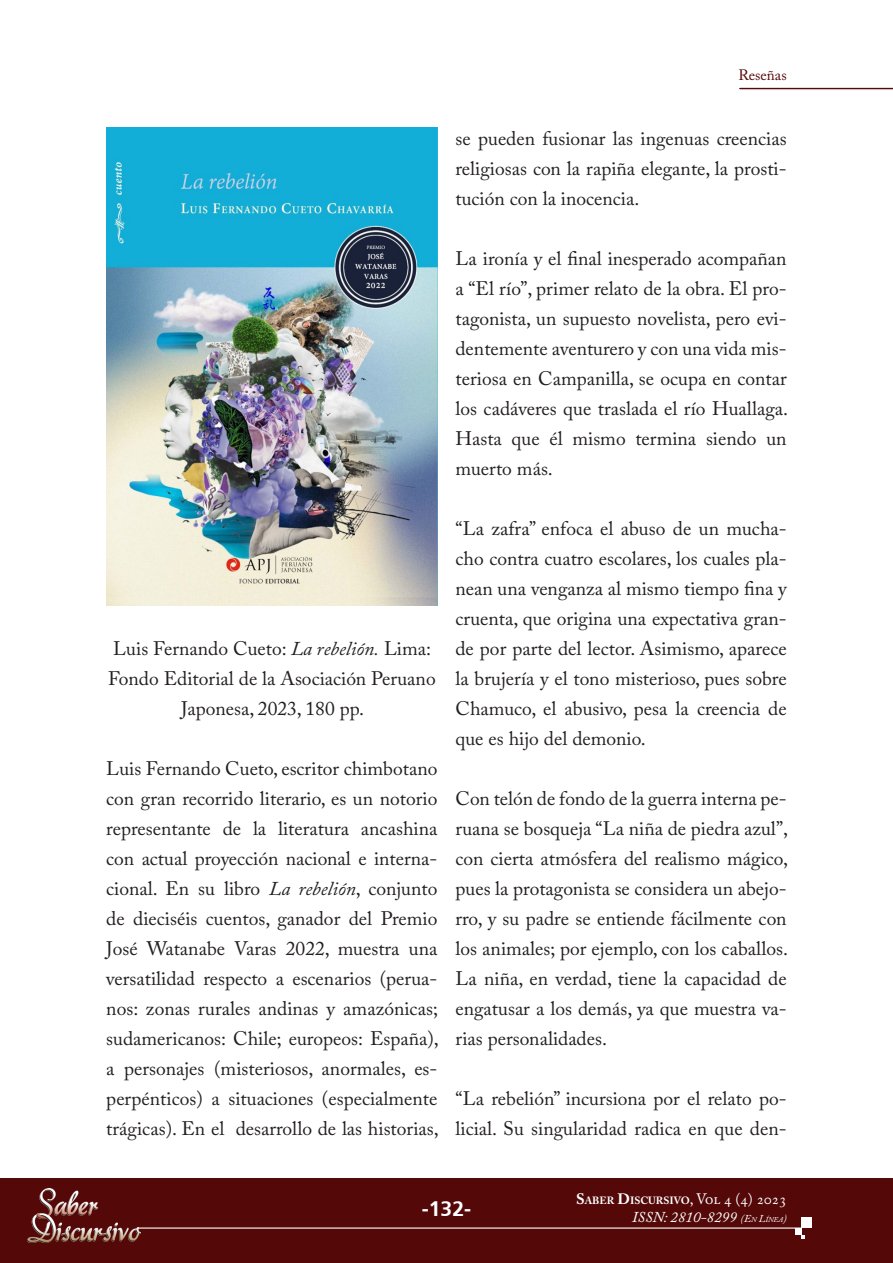
<style>
.page{position:relative;width:893px;height:1263px;background:#fff}
.page>*{position:absolute;margin:0;border:0;box-sizing:border-box;transform-origin:0 0}
.t1{font:700 21px "Frutiger SBIN Bdv 1";color:#fff}
.Texto_General{font:19.5px/30px "Adobe Caslon Pro";color:#231f20;text-align:justify}
.t2{font:italic 15px "Adobe Caslon Pro";color:#fff}
.t3{font:15px "Adobe Caslon Pro";color:#540808}
.t4{font:700 10.5px "Adobe Caslon Pro";color:#fff}
.s1{font-style:italic}
.s2{font-size:15px}
.s3{font-weight:400;font-size:15px}
.s4{font-size:10.5px}
.s5{font-size:7.35px}
</style>
<div class="page">
<div style="left:0;top:1179px;width:893px;height:84px;background:#540808"></div>
<hr style="left:138px;top:1227px;width:664px;height:1px;background:#fff">
<svg style="left:802px;top:1235px;width:3px;height:4px"></svg>
<div style="left:795px;top:1228px;width:7px;height:7px;background:#fff"></div>
<div style="left:802px;top:1217px;width:10px;height:10px;background:#fff"></div>
<img style="left:27px;top:1189px;width:114px;height:54px">
<svg style="left:739px;top:87px;width:154px;height:3px"></svg>
<img style="left:106px;top:128px;width:331px;height:477px">
<p class="t3" style="left:738px;top:66px;width:50px">Reseñas</p>
<p class="Texto_General" style="left:455px;top:124px;width:333px">se pueden fusionar las ingenuas creencias religiosas con la rapiña elegante, la prosti&shy;tución con la inocencia.</p>
<p class="Texto_General" style="left:455px;top:244px;width:334px">La ironía y el final inesperado acompañan a “El río”, primer relato de la obra. El pro&shy;tagonista, un supuesto novelista, pero evi&shy;dentemente aventurero y con una vida mis&shy;teriosa en Campanilla, se ocupa en contar los cadáveres que traslada el río Huallaga.<br>Hasta que él mismo termina siendo un muerto más.</p>
<p class="Texto_General" style="left:108px;top:634px;width:329px;text-align:center">Luis Fernando Cueto: <span class="s1">La rebelión.</span> Lima:<br>Fondo Editorial de la Asociación Peruano<br>Japonesa, 2023, 180 pp.</p>
<p class="Texto_General" style="left:106px;top:754px;width:334px">Luis Fernando Cueto, escritor chimbotano con gran recorrido literario, es un notorio representante de la literatura ancashina con actual proyección nacional e interna&shy;cional. En su libro <span class="s1">La rebelión</span>, conjunto de dieciséis cuentos, ganador del Premio José Watanabe Varas 2022, muestra una versatilidad respecto a escenarios (perua&shy;nos: zonas rurales andinas y amazónicas; sudamericanos: Chile; europeos: España), a personajes (misteriosos, anormales, es&shy;perpénticos) a situaciones (especialmente trágicas). En el desarrollo de las historias,</p>
<p class="Texto_General" style="left:455px;top:514px;width:333px">“La zafra” enfoca el abuso de un mucha&shy;cho contra cuatro escolares, los cuales pla&shy;nean una venganza al mismo tiempo fina y cruenta, que origina una expectativa gran&shy;de por parte del lector. Asimismo, aparece la brujería y el tono misterioso, pues sobre Chamuco, el abusivo, pesa la creencia de que es hijo del demonio.</p>
<p class="Texto_General" style="left:455px;top:784px;width:334px">Con telón de fondo de la guerra interna pe&shy;ruana se bosqueja “La niña de piedra azul”, con cierta atmósfera del realismo mágico, pues la protagonista se considera un abejo&shy;rro, y su padre se entiende fácilmente con los animales; por ejemplo, con los caballos.<br>La niña, en verdad, tiene la capacidad de engatusar a los demás, ya que muestra va&shy;rias personalidades.</p>
<p class="Texto_General" style="left:455px;top:1084px;width:333px">“La rebelión” incursiona por el relato po&shy;licial. Su singularidad radica en que den-</p>
<p class="t1" style="left:422px;top:1196px;width:51px">-132-</p>
<p class="t4" style="left:576px;top:1194px;width:212px"><span class="s2">S</span>ABER <span class="s2">D</span>ISCURSIVO<span class="s3">, Vol 4 (4) 2023</span></p>
<p class="t2" style="left:632px;top:1208px;width:156px">ISSN: 2810-8299 <span class="s4">(E</span><span class="s5">N</span> <span class="s4">L</span><span class="s5">ÍNEA</span><span class="s4">)</span></p>
</div>
